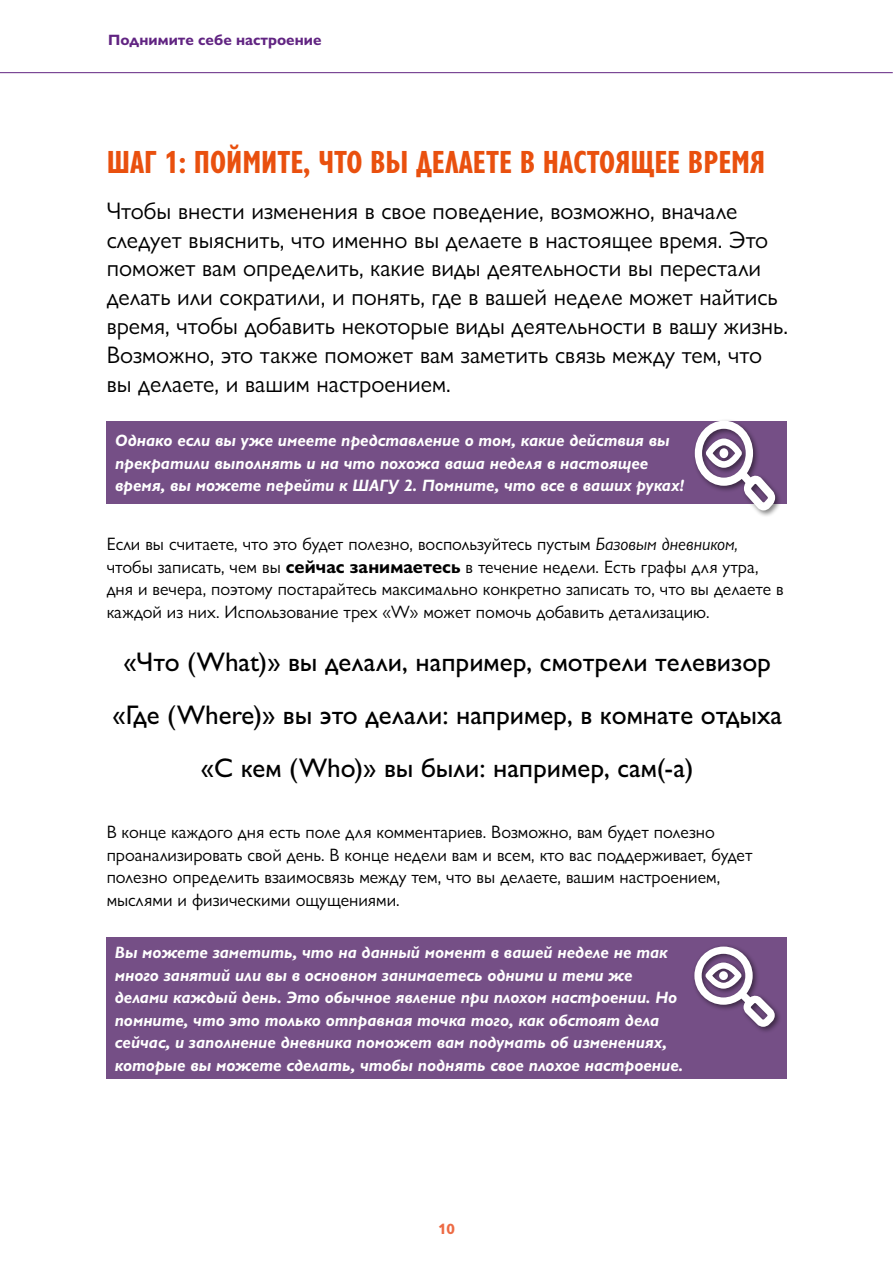
<style>
.page{position:relative;width:893px;height:1263px;background:#fff}
.page>*{position:absolute;margin:0;border:0;box-sizing:border-box;transform-origin:0 0}
.t1{font:700 condensed 33px "Gill Sans Nova";color:#e9500e}
.t2{font:500 27px/53.2px "Gill Sans Nova";color:#000;text-align:center}
.t3{font:24px/28.8px "Gill Sans Nova";color:#000}
.t4{font:18px/22.5px "Gill Sans Nova";color:#000}
.t5{font:italic 700 16.5px/22.5px "Gill Sans Nova";color:#fff}
.t6{font:700 15px "Gill Sans Nova";color:#612482}
.t7{font:700 15px "Gill Sans Nova";color:#ed6b44}
.s1{font-style:italic}
.s2{font-weight:700}
</style>
<div class="page">
<div style="left:107px;top:421px;width:680px;height:83px;background:#754f86"></div>
<div style="left:692px;top:418px;width:91px;height:100px;background:#000;opacity:.5"></div>
<svg style="left:695px;top:421px;width:80px;height:89px"></svg>
<div style="left:106px;top:938px;width:681px;height:141px;background:#754f86"></div>
<div style="left:691px;top:944px;width:91px;height:90px;background:#000;opacity:.5"></div>
<svg style="left:694px;top:946px;width:81px;height:81px"></svg>
<hr style="left:0;top:72px;width:893px;height:1px;background:#612482">
<p class="t6" style="left:108px;top:31px;width:215px">Поднимите себе настроение</p>
<h1 class="t1" style="left:107px;top:140px;width:660px">ШАГ 1: ПОЙМИТЕ, ЧТО ВЫ ДЕЛАЕТЕ В НАСТОЯЩЕЕ ВРЕМЯ</h1>
<p class="t3" style="left:107px;top:196px;width:683px">Чтобы внести изменения в свое поведение, возможно, вначале следует выяснить, что именно вы делаете в настоящее время. Это поможет вам определить, какие виды деятельности вы перестали делать или сократили, и понять, где в вашей неделе может найтись время, чтобы добавить некоторые виды деятельности в вашу жизнь.<br>Возможно, это также поможет вам заметить связь между тем, что вы делаете, и вашим настроением.</p>
<p class="t5" style="left:115px;top:429px;width:571px">Однако если вы уже имеете представление о том, какие действия вы прекратили выполнять и на что похожа ваша неделя в настоящее время, вы можете перейти к ШАГУ 2. Помните, что все в ваших руках!</p>
<p class="t4" style="left:107px;top:532px;width:679px">Если вы считаете, что это будет полезно, воспользуйтесь пустым <span class="s1">Базовым дневником, </span>чтобы записать, чем вы <span class="s2">сейчас занимаетесь</span> в течение недели. Есть графы для утра, дня и вечера, поэтому постарайтесь максимально конкретно записать то, что вы делаете в каждой из них. Использование трех «W» может помочь добавить детализацию.</p>
<h2 class="t2" style="left:112px;top:635px;width:671px">«Что (What)» вы делали, например, смотрели телевизор «Где (Where)» вы это делали: например, в комнате отдыха «С кем (Who)» вы были: например, сам(-а)</h2>
<p class="t4" style="left:107px;top:820px;width:647px">В конце каждого дня есть поле для комментариев. Возможно, вам будет полезно проанализировать свой день. В конце недели вам и всем, кто вас поддерживает, будет полезно определить взаимосвязь между тем, что вы делаете, вашим настроением, мыслями и физическими ощущениями.</p>
<p class="t5" style="left:115px;top:941px;width:570px">Вы можете заметить, что на данный момент в вашей неделе не так много занятий или вы в основном занимаетесь одними и теми же делами каждый день. Это обычное явление при плохом настроении. Но помните, что это только отправная точка того, как обстоят дела сейчас, и заполнение дневника поможет вам подумать об изменениях, которые вы можете сделать, чтобы поднять свое плохое настроение.</p>
<p class="t7" style="left:438px;top:1220px;width:18px">10</p>
</div>
